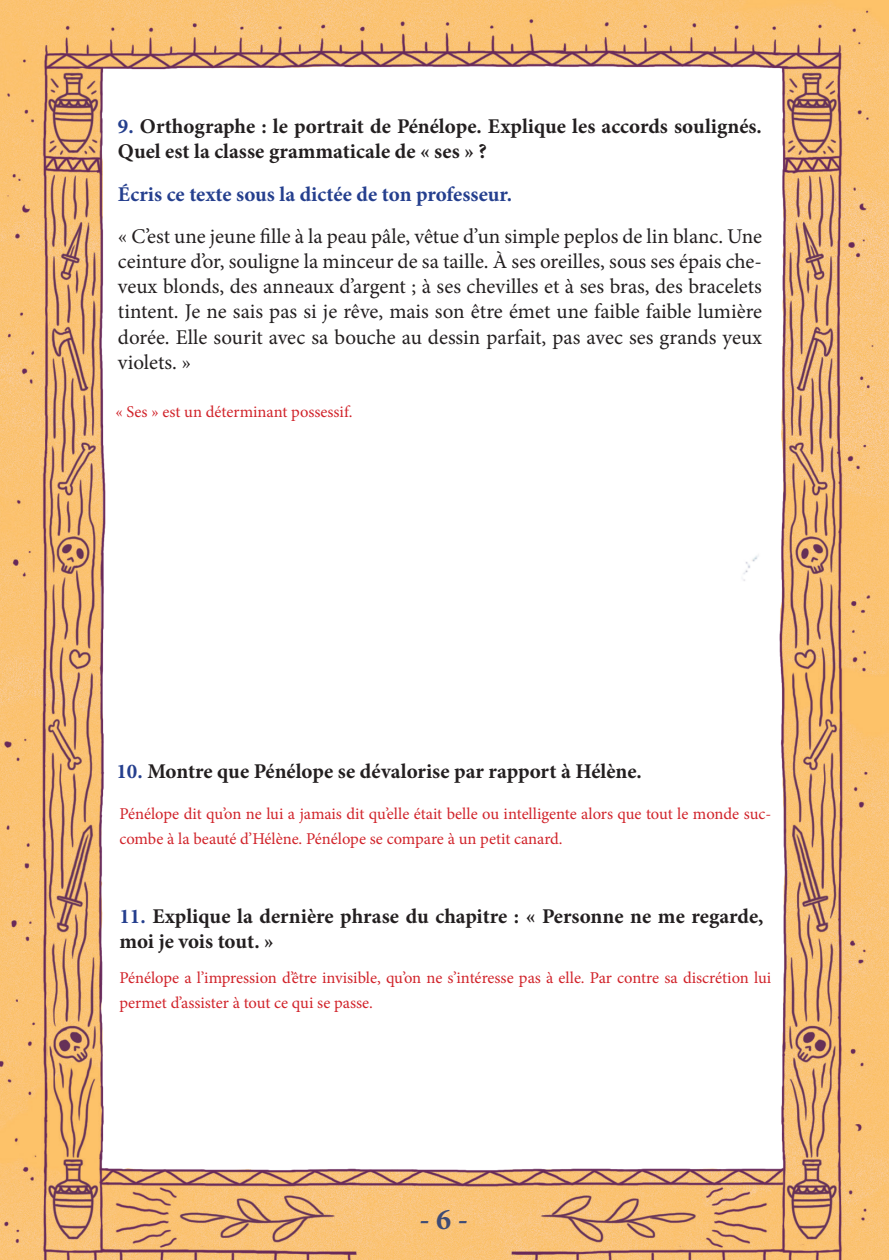
<style>
.page{position:relative;width:889px;height:1260px;background:#fff}
.page>*{position:absolute;margin:0;border:0;box-sizing:border-box;transform-origin:0 0}
.t1{font:700 30px "Minion Pro";color:#3e4b75}
.t2{font:21px/25.2px "Minion Pro";color:#231f20;text-align:justify}
.t3{font:700 21px/25.2px "Minion Pro";color:#231f20}
.t4{font:700 21px "Minion Pro";color:#253f8e}
.t5{font:16.5px/25.2px "Minion Pro";letter-spacing:-.005em;color:#d1232a}
.s1{color:#253f8e}
</style>
<div class="page">
<img style="left:0;top:0;width:889px;height:1259px">
<p class="t3" style="left:118px;top:113px;width:645px"><span class="s1">9.</span> Orthographe : le portrait de Pénélope. Explique les accords soulignés.<br>Quel est la classe grammaticale de « ses » ?</p>
<p class="t4" style="left:118px;top:179px;width:395px">Écris ce texte sous la dictée de ton professeur.</p>
<p class="t2" style="left:118px;top:223px;width:645px">« C’est une jeune fille à la peau pâle, vêtue d’un simple peplos de lin blanc. Une ceinture d’or, souligne la minceur de sa taille. À ses oreilles, sous ses épais che&shy;veux blonds, des anneaux d’argent ; à ses chevilles et à ses bras, des bracelets tintent. Je ne sais pas si je rêve, mais son être émet une faible faible lumière dorée. Elle sourit avec sa bouche au dessin parfait, pas avec ses grands yeux violets. »</p>
<p class="t5" style="left:115px;top:399px;width:239px">« Ses » est un déterminant possessif.</p>
<p class="t3" style="left:116px;top:758px;width:527px"><span class="s1">10.</span> Montre que Pénélope se dévalorise par rapport à Hélène.</p>
<p class="t5" style="left:119px;top:801px;width:653px">Pénélope dit qu’on ne lui a jamais dit qu’elle était belle ou intelligente alors que tout le monde suc&shy;combe à la beauté d’Hélène. Pénélope se compare à un petit canard.</p>
<p class="t3" style="left:119px;top:903px;width:645px"><span class="s1">11.</span> Explique la dernière phrase du chapitre : « Personne ne me regarde, moi je vois tout. »</p>
<p class="t5" style="left:119px;top:965px;width:653px">Pénélope a l’impression d’être invisible, qu’on ne s’intéresse pas à elle. Par contre sa discrétion lui permet d’assister à tout ce qui se passe.</p>
<h1 class="t1" style="left:419px;top:1197px;width:50px">- 6 -</h1>
</div>
